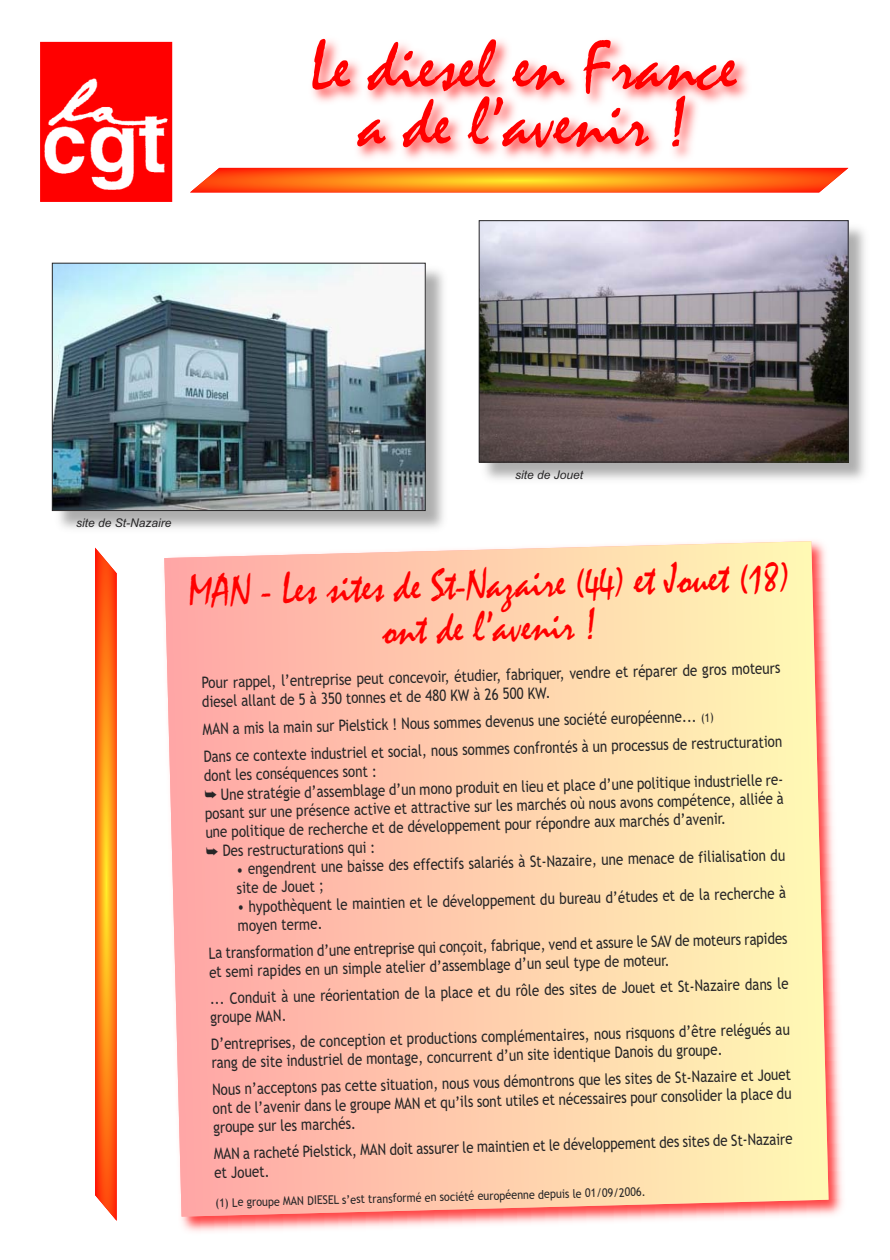
<style>
.page{position:relative;width:890px;height:1260px;background:#fff}
.page>*{position:absolute;margin:0;border:0;box-sizing:border-box;transform-origin:0 0}
.t1{font:72px/57px "Mistral";color:#f00;text-align:center}
.t2{font:45px/43px "Mistral";color:#f00;text-align:center;scale:.9 1}
.t3{font:15.75px/20.9px "Trebuchet MS";color:#272627;scale:.85 1}
.t4{font:12px "Trebuchet MS";color:#272627;scale:.9 1}
.t5{font:italic 12px "Arial";color:#272627}
.s1{font-size:40.5px}
.s2{font-size:12px}
</style>
<div class="page">
<div style="left:42px;top:43px;width:129px;height:157px;background:#f00"></div>
<img style="left:44px;top:78px;width:124px;height:112px">
<div style="left:40px;top:42px;width:132px;height:160px;border:2px solid #f00"></div>
<img style="left:181px;top:661px;width:662px;height:571px">
<svg style="left:164px;top:541px;width:664px;height:676px"></svg>
<img style="left:192px;top:40px;width:657px;height:153px">
<img style="left:478px;top:220px;width:387px;height:260px">
<img style="left:481px;top:222px;width:365px;height:238px">
<div style="left:479px;top:220px;width:369px;height:242px;border:1px solid #272627"></div>
<svg style="left:190px;top:168px;width:658px;height:24px"></svg>
<svg style="left:95px;top:548px;width:22px;height:673px"></svg>
<img style="left:51px;top:262px;width:393px;height:267px">
<img style="left:54px;top:265px;width:369px;height:244px">
<div style="left:52px;top:263px;width:373px;height:248px;border:1px solid #272627"></div>
<h1 class="t1" style="left:310px;top:46px;width:428px">Le diesel en France a de l’avenir !</h1>
<p class="t5" style="left:76px;top:516px;width:97px">site de St-Nazaire</p>
<p class="t5" style="left:515px;top:468px;width:70px">site de Jouet</p>
<h2 class="t2" style="left:188px;top:573px;width:669px;rotate:-1deg">MAN - Les sites de St-Nazaire <span class="s1">(44)</span> et Jouet <span class="s1">(18) </span>ont de l’avenir !</h2>
<p class="t3" style="left:201px;top:672px;width:682px;line-height:20px;rotate:-1deg">Pour rappel, l’entreprise peut concevoir, étudier, fabriquer, vendre et réparer de gros moteurs diesel allant de 5 à 350 tonnes et de 480 KW à 26 500 KW.</p>
<p class="t3" style="left:203px;top:715px;width:683px;line-height:27px;rotate:-1deg">MAN a mis la main sur Pielstick ! Nous sommes devenus une société européenne... <span class="s2">(1)<br></span>Dans ce contexte industriel et social, nous sommes confrontés à un processus de restructuration</p>
<p class="t3" style="left:204px;top:767px;width:686px;line-height:17.2px;rotate:-1deg">dont les conséquences sont :<br>➥ Une stratégie d’assemblage d’un mono produit en lieu et place d’une politique industrielle re-</p>
<p class="t3" style="left:205px;top:803px;width:682px;line-height:19px;rotate:-1deg">posant sur une présence active et attractive sur les marchés où nous avons compétence, alliée à une politique de recherche et de développement pour répondre aux marchés d’avenir.</p>
<p class="t3" style="left:206px;top:842px;width:201px;rotate:-1deg">➥ Des restructurations qui :</p>
<p class="t3" style="left:236px;top:858px;width:647px;rotate:-1deg">• engendrent une baisse des effectifs salariés à St-Nazaire, une menace de filialisation du site de Jouet ;</p>
<p class="t3" style="left:237px;top:896px;width:647px;rotate:-1deg">• hypothèquent le maintien et le développement du bureau d’études et de la recherche à moyen terme.</p>
<p class="t3" style="left:208px;top:942px;width:682px;line-height:19.4px;rotate:-1deg">La transformation d’une entreprise qui conçoit, fabrique, vend et assure le SAV de moteurs rapides et semi rapides en un simple atelier d’assemblage d’un seul type de moteur.</p>
<p class="t3" style="left:210px;top:987px;width:682px;rotate:-1deg">... Conduit à une réorientation de la place et du rôle des sites de Jouet et St-Nazaire dans le groupe MAN.</p>
<p class="t3" style="left:211px;top:1033px;width:682px;line-height:19.2px;rotate:-1deg">D’entreprises, de conception et productions complémentaires, nous risquons d’être relégués au rang de site industriel de montage, concurrent d’un site identique Danois du groupe.</p>
<p class="t3" style="left:212px;top:1079px;width:682px;line-height:18.8px;rotate:-1deg">Nous n’acceptons pas cette situation, nous vous démontrons que les sites de St-Nazaire et Jouet ont de l’avenir dans le groupe MAN et qu’ils sont utiles et nécessaires pour consolider la place du</p>
<p class="t3" style="left:213px;top:1116px;width:682px;line-height:24.6px;rotate:-1deg">groupe sur les marchés.<br>MAN a racheté Pielstick, MAN doit assurer le maintien et le développement des sites de St-Nazaire</p>
<p class="t3" style="left:214px;top:1163px;width:66px;rotate:-1deg">et Jouet.</p>
<p class="t4" style="left:215px;top:1196px;width:480px;rotate:-1deg">(1) Le groupe MAN DIESEL s’est transformé en société européenne depuis le 01/09/2006.</p>
</div>
